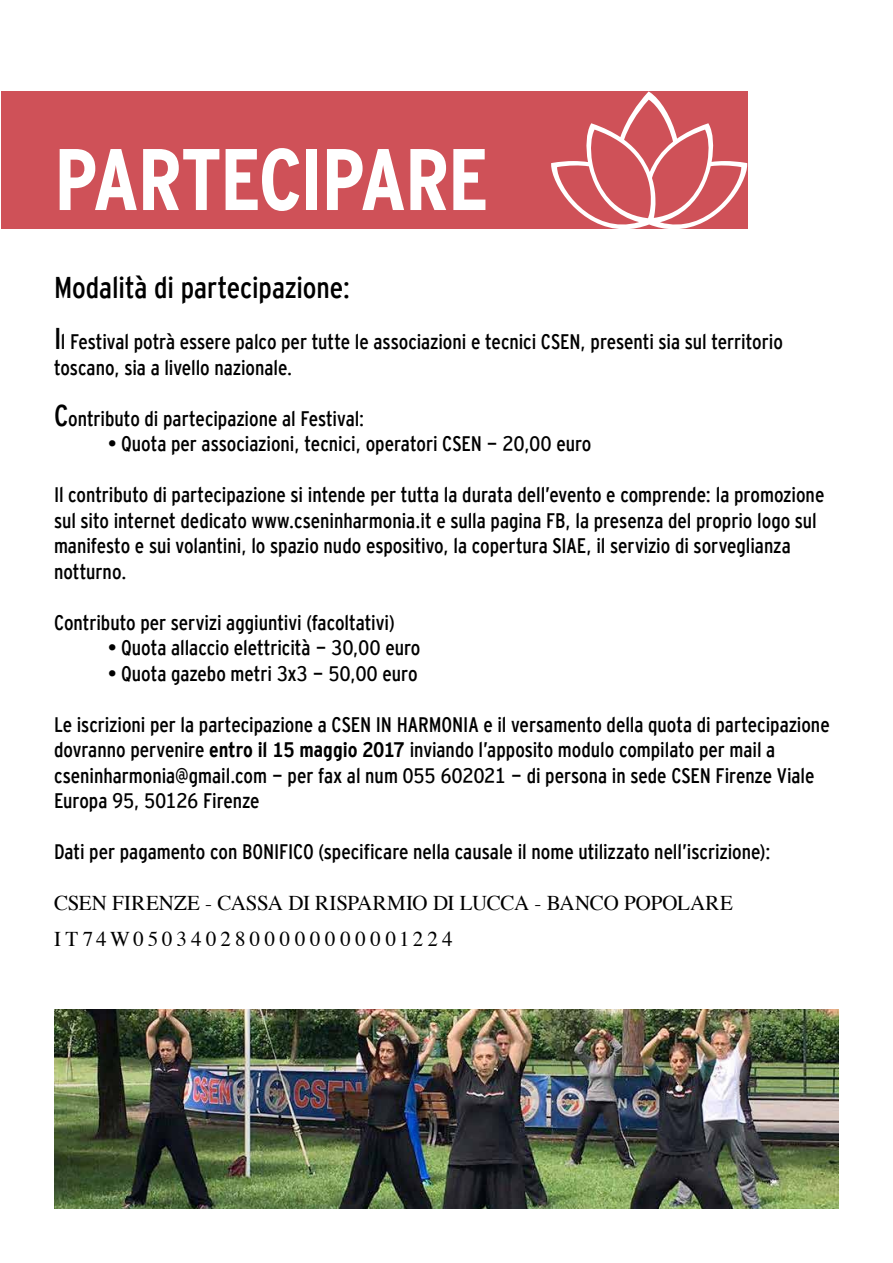
<style>
.page{position:relative;width:893px;height:1263px;background:#fff}
.page>*{position:absolute;margin:0;border:0;box-sizing:border-box;transform-origin:0 0}
.t1{font:700 87.15px "Interstate Cond Mono";letter-spacing:-.02em;color:#fff}
.t2{font:30px "Interstate Cond Mono";letter-spacing:-.005em;color:#000}
.t3{font:21px/25.5px "Interstate Cond Mono";letter-spacing:-.005em;color:#000}
.t4{font:21px/36px "Times";letter-spacing:.02em;color:#000}
.s1{font-size:30px}
.s2{font-weight:700}
</style>
<div class="page">
<div style="left:1px;top:91px;width:746px;height:137px;background:#cf5158"></div>
<svg style="left:551px;top:91px;width:196px;height:138px"></svg>
<img style="left:54px;top:1010px;width:785px;height:199px">
<h1 class="t1" style="left:54px;top:131px;width:437px">PARTECIPARE</h1>
<h2 class="t2" style="left:54px;top:271px;width:298px">Modalità di partecipazione:</h2>
<p class="t3" style="left:54px;top:329px;width:730px"><span class="s1">I</span>l Festival potrà essere palco per tutte le associazioni e tecnici CSEN, presenti sia sul territorio toscano, sia a livello nazionale.</p>
<p class="t3" style="left:54px;top:405px;width:312px"><span class="s1">C</span>ontributo di partecipazione al Festival:</p>
<p class="t3" style="left:108px;top:431px;width:485px">• Quota per associazioni, tecnici, operatori CSEN - 20,00 euro</p>
<p class="t3" style="left:54px;top:482px;width:772px">Il contributo di partecipazione si intende per tutta la durata dell’evento e comprende: la promozione sul sito internet dedicato www.cseninharmonia.it e sulla pagina FB, la presenza del proprio logo sul manifesto e sui volantini, lo spazio nudo espositivo, la copertura SIAE, il servizio di sorveglianza notturno.</p>
<p class="t3" style="left:54px;top:609px;width:342px">Contributo per servizi aggiuntivi (facoltativi)</p>
<p class="t3" style="left:108px;top:635px;width:314px">• Quota allaccio elettricità - 30,00 euro</p>
<p class="t3" style="left:108px;top:660px;width:311px">• Quota gazebo metri 3x3 - 50,00 euro</p>
<p class="t3" style="left:54px;top:711px;width:777px">Le iscrizioni per la partecipazione a CSEN IN HARMONIA e il versamento della quota di partecipazione dovranno pervenire <span class="s2">entro il 15 maggio 2017</span> inviando l’apposito modulo compilato per mail a cseninharmonia@gmail.com - per fax al num 055 602021 - di persona in sede CSEN Firenze Viale Europa 95, 50126 Firenze</p>
<p class="t3" style="left:54px;top:839px;width:718px">Dati per pagamento con BONIFICO (specificare nella causale il nome utilizzato nell’iscrizione):</p>
<p class="t4" style="left:54px;top:883px;width:680px">CSEN FIRENZE - CASSA DI RISPARMIO DI LUCCA - BANCO POPOLARE<br>IT74W0503402800000000001224</p>
</div>
